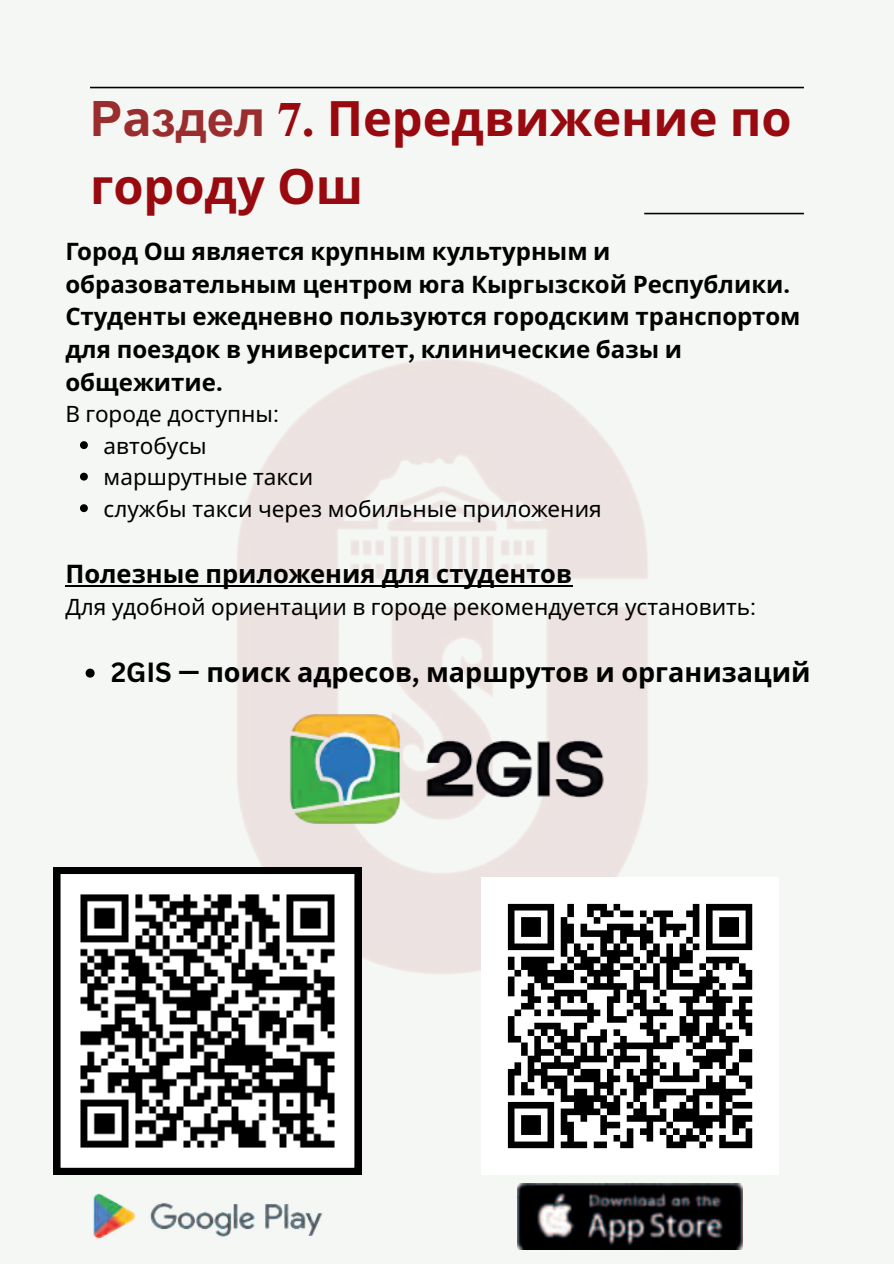
<style>
.page{position:relative;width:894px;height:1264px;background:#fff}
.page>*{position:absolute;margin:0;border:0;box-sizing:border-box;transform-origin:0 0}
.t1{font:700 48.75px/68.2px "Noto Sans";color:#980a10}
.t2{font:700 27px "Noto Sans";color:#000}
.t3{font:700 25.5px "Noto Sans";color:#000}
.t4{font:700 24px/32.7px "Noto Sans";color:#000}
.t5{font:22.5px/31.5px "Noto Sans";color:#000}
.s1{font-family:"Arial";color:#9a2d2e}
.s2{color:#9a2d2e}
.s3{font-family:"Te X Gyre Termes"}
.s4{font-family:"Canva Sans"}
</style>
<div class="page">
<div style="left:0;top:0;width:893px;height:1263px;background:#f5f7f5"></div>
<hr style="left:644px;top:213px;width:159px;height:1px;background:#000">
<hr style="left:90px;top:87px;width:713px;height:1px;background:#000">
<img style="left:53px;top:359px;width:595px;height:694px">
<svg style="left:80px;top:441px;width:8px;height:8px"></svg>
<svg style="left:80px;top:472px;width:8px;height:8px"></svg>
<svg style="left:80px;top:504px;width:8px;height:8px"></svg>
<svg style="left:86px;top:668px;width:9px;height:9px"></svg>
<img style="left:236px;top:660px;width:412px;height:217px">
<svg style="left:54px;top:867px;width:307px;height:307px"></svg>
<img style="left:71px;top:1144px;width:273px;height:95px">
<div style="left:481px;top:877px;width:297px;height:297px;background:#fff"></div>
<svg style="left:507px;top:903px;width:246px;height:246px"></svg>
<img style="left:517px;top:1183px;width:225px;height:66px">
<hr style="left:65px;top:585px;width:507px;height:2px;background:#000">
<h1 class="t1" style="left:90px;top:85px;width:703px"><span class="s1">Р</span><span class="s2">а</span><span class="s1">зде</span><span class="s2">л</span> <span class="s3">7.</span> Передвижение по городу Ош</h1>
<p class="t4" style="left:65px;top:235px;width:736px">Город Ош является крупным культурным и образовательным центром юга Кыргызской Республики<span class="s4">.<br></span>Студенты ежедневно пользуются городским транспортом для поездок в университет<span class="s4">,</span> клинические базы и общежитие<span class="s4">.</span></p>
<p class="t5" style="left:104px;top:398px;width:499px;text-indent:-38px">В городе доступны<span class="s4">:<br></span>автобусы<br>маршрутные такси<br>службы такси через мобильные приложения</p>
<p class="t3" style="left:65px;top:556px;width:508px">Полезные приложения для студентов</p>
<p class="t5" style="left:65px;top:591px;width:692px">Для удобной ориентации в городе рекомендуется установить<span class="s4">:</span></p>
<p class="t2" style="left:111px;top:653px;width:700px"><span class="s4">2GIS —</span> поиск адресов<span class="s4">,</span> маршрутов и организаций</p>
</div>
